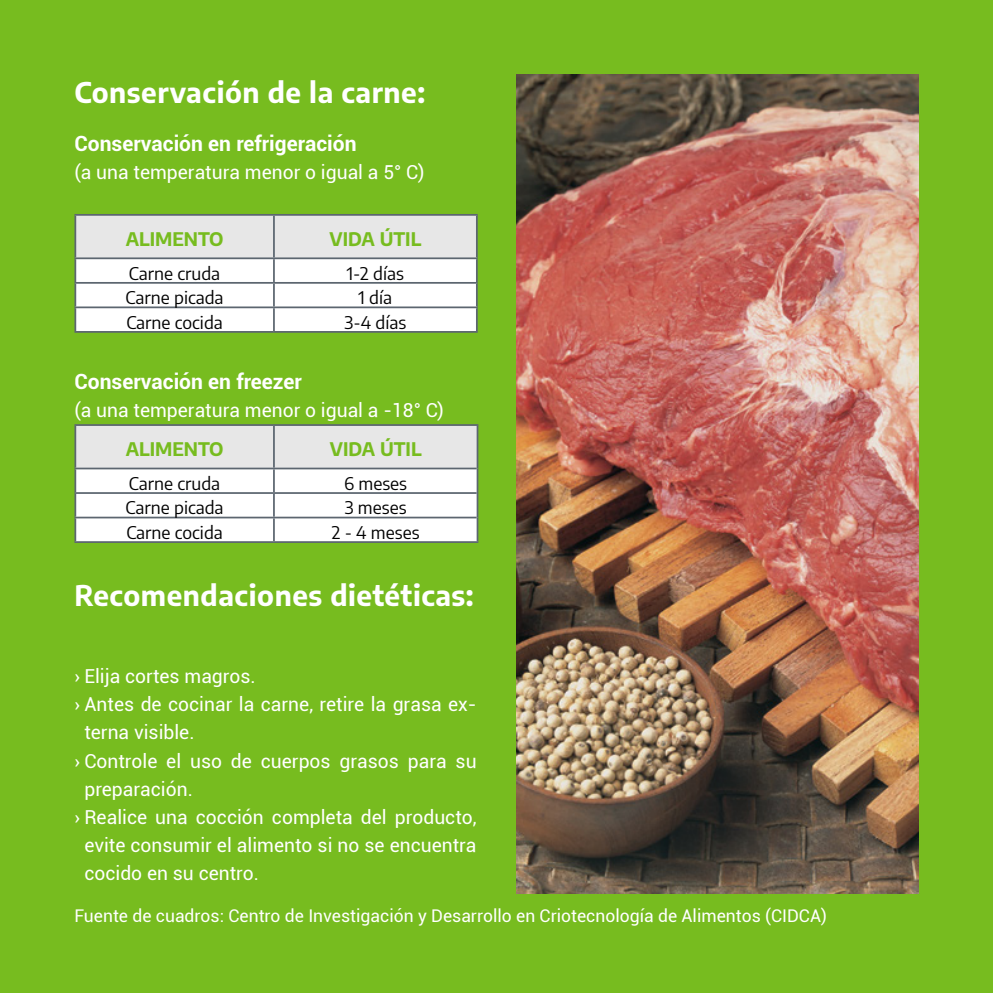
<style>
.page{position:relative;width:993px;height:993px;background:#fff}
.page>*{position:absolute;margin:0;border:0;box-sizing:border-box;transform-origin:0 0}
.t1{font:700 28px "Encode Sans";letter-spacing:.02em;color:#fff}
.t2{font:700 21px "Roboto";color:#fff}
.t3{font:19.25px "Roboto";color:#fff}
.t4{font:700 18.38px "Encode Sans";color:#77bc1f}
.t5{font:17.5px "Encode Sans";color:#000}
.t6{font:17.5px "Roboto";color:#fff}
</style>
<div class="page">
<div style="left:0;top:0;width:992px;height:990px;background:#77bc1f"></div>
<hr style="left:74px;top:214px;width:200px;height:2px;background:#5c6670">
<hr style="left:74px;top:216px;width:2px;height:41px;background:#5c6670">
<hr style="left:274px;top:214px;width:203px;height:2px;background:#5c6670">
<hr style="left:74px;top:257px;width:200px;height:2px;background:#5c6670">
<hr style="left:74px;top:259px;width:2px;height:23px;background:#5c6670">
<hr style="left:74px;top:282px;width:199px;height:1px;background:#5c6670">
<hr style="left:74px;top:283px;width:2px;height:23px;background:#5c6670">
<hr style="left:74px;top:306px;width:199px;height:2px;background:#5c6670">
<hr style="left:74px;top:308px;width:2px;height:23px;background:#5c6670">
<hr style="left:74px;top:331px;width:199px;height:1px;background:#5c6670">
<svg style="left:75px;top:215px;width:402px;height:116px;background:#eceded"></svg>
<hr style="left:273px;top:331px;width:204px;height:1px;background:#5c6670">
<svg style="left:76px;top:426px;width:400px;height:115px;background:#f3f3f3"></svg>
<hr style="left:74px;top:424px;width:200px;height:2px;background:#5c6670">
<hr style="left:74px;top:426px;width:2px;height:41px;background:#5c6670">
<hr style="left:274px;top:424px;width:204px;height:2px;background:#5c6670">
<hr style="left:273px;top:426px;width:2px;height:41px;background:#5c6670">
<hr style="left:74px;top:467px;width:200px;height:2px;background:#5c6670">
<hr style="left:74px;top:469px;width:2px;height:23px;background:#5c6670">
<hr style="left:274px;top:467px;width:202px;height:2px;background:#5c6670">
<hr style="left:74px;top:492px;width:200px;height:1px;background:#5c6670">
<hr style="left:74px;top:493px;width:2px;height:23px;background:#5c6670">
<hr style="left:274px;top:492px;width:202px;height:1px;background:#5c6670">
<hr style="left:74px;top:516px;width:200px;height:2px;background:#5c6670">
<hr style="left:74px;top:518px;width:2px;height:23px;background:#5c6670">
<hr style="left:274px;top:516px;width:202px;height:2px;background:#5c6670">
<hr style="left:74px;top:541px;width:200px;height:1px;background:#5c6670">
<hr style="left:274px;top:541px;width:204px;height:1px;background:#5c6670">
<hr style="left:476px;top:426px;width:2px;height:42px;background:#5c6670">
<hr style="left:273px;top:469px;width:2px;height:23px;background:#5c6670">
<hr style="left:476px;top:468px;width:2px;height:25px;background:#5c6670">
<hr style="left:273px;top:493px;width:2px;height:23px;background:#5c6670">
<hr style="left:476px;top:493px;width:2px;height:24px;background:#5c6670">
<hr style="left:273px;top:518px;width:2px;height:23px;background:#5c6670">
<hr style="left:476px;top:517px;width:2px;height:24px;background:#5c6670">
<img style="left:516px;top:74px;width:402px;height:819px">
<h1 class="t1" style="left:74px;top:72px;width:352px">Conservación de la carne:</h1>
<p class="t2" style="left:74px;top:129px;width:283px">Conservación en refrigeración</p>
<p class="t3" style="left:74px;top:158px;width:351px">(a una temperatura menor o igual a 5° C)</p>
<p class="t4" style="left:126px;top:225px;width:99px">Alimento</p>
<p class="t4" style="left:329px;top:225px;width:93px">Vida Útil</p>
<p class="t5" style="left:129px;top:261px;width:93px">Carne cruda</p>
<p class="t5" style="left:346px;top:261px;width:59px">1-2 días</p>
<p class="t5" style="left:126px;top:285px;width:99px">Carne picada</p>
<p class="t5" style="left:358px;top:285px;width:35px">1 día</p>
<p class="t5" style="left:126px;top:310px;width:98px">Carne cocida</p>
<p class="t5" style="left:344px;top:310px;width:63px">3-4 días</p>
<p class="t2" style="left:74px;top:367px;width:229px">Conservación en freezer</p>
<p class="t3" style="left:74px;top:396px;width:371px">(a una temperatura menor o igual a -18° C)</p>
<p class="t4" style="left:126px;top:435px;width:99px">Alimento</p>
<p class="t4" style="left:330px;top:435px;width:93px">Vida Útil</p>
<p class="t5" style="left:129px;top:471px;width:93px">Carne cruda</p>
<p class="t5" style="left:344px;top:471px;width:64px">6 meses</p>
<p class="t5" style="left:126px;top:495px;width:99px">Carne picada</p>
<p class="t5" style="left:345px;top:495px;width:63px">3 meses</p>
<p class="t5" style="left:126px;top:520px;width:98px">Carne cocida</p>
<p class="t5" style="left:332px;top:520px;width:89px">2 - 4 meses</p>
<h1 class="t1" style="left:74px;top:574px;width:400px">Recomendaciones dietéticas:</h1>
<p class="t3" style="left:74px;top:662px;width:182px">› Elija cortes magros.</p>
<p class="t3" style="left:74px;top:690px;width:403px">› Antes de cocinar la carne, retire la grasa ex-</p>
<p class="t3" style="left:84px;top:718px;width:112px">terna visible.</p>
<p class="t3" style="left:74px;top:747px;width:403px">› Controle el uso de cuerpos grasos para su</p>
<p class="t3" style="left:84px;top:775px;width:110px">preparación.</p>
<p class="t3" style="left:74px;top:803px;width:403px">› Realice una cocción completa del producto,</p>
<p class="t3" style="left:84px;top:831px;width:393px">evite consumir el alimento si no se encuentra</p>
<p class="t3" style="left:84px;top:859px;width:176px">cocido en su centro.</p>
<p class="t6" style="left:74px;top:902px;width:753px">Fuente de cuadros: Centro de Investigación y Desarrollo en Criotecnología de Alimentos (CIDCA)</p>
</div>
